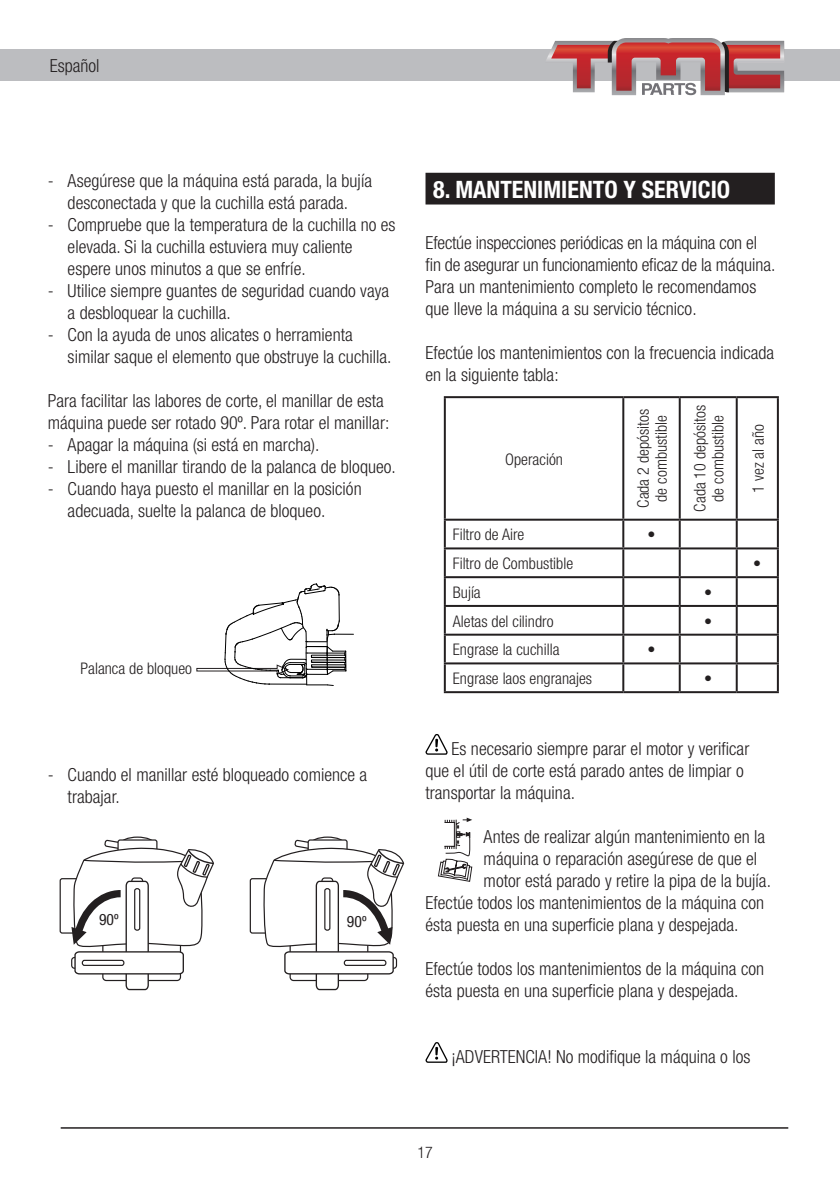
<style>
.page{position:relative;width:840px;height:1191px;background:#fff}
.page>*{position:absolute;margin:0;border:0;box-sizing:border-box;transform-origin:0 0}
.t1{font:700 condensed 24px "Helvetica Neue";color:#fff}
.t2{font:300 condensed 18px/22px "Helvetica Neue";color:#231f20}
.t3{font:300 condensed 16px/18px "Helvetica Neue";color:#231f20;text-align:center}
.t4{font:condensed 15.6px "Helvetica Neue";color:#231f20}
</style>
<div class="page">
<div style="left:0;top:50px;width:839px;height:31px;background:#bcbdc0"></div>
<div style="left:426px;top:174px;width:347px;height:29px;background:#231f20"></div>
<div style="left:425px;top:173px;width:349px;height:31px;border:2px solid #231f20"></div>
<svg style="left:425px;top:734px;width:23px;height:21px"></svg>
<svg style="left:425px;top:1042px;width:23px;height:21px"></svg>
<hr style="left:443px;top:396px;width:180px;height:2px;background:#231f20">
<hr style="left:443px;top:398px;width:2px;height:120px;background:#231f20">
<hr style="left:623px;top:396px;width:56px;height:2px;background:#231f20">
<hr style="left:622px;top:398px;width:2px;height:120px;background:#231f20">
<hr style="left:679px;top:396px;width:57px;height:2px;background:#231f20">
<hr style="left:678px;top:398px;width:2px;height:120px;background:#231f20">
<hr style="left:736px;top:396px;width:42px;height:2px;background:#231f20">
<hr style="left:735px;top:398px;width:2px;height:120px;background:#231f20">
<hr style="left:776px;top:398px;width:2px;height:120px;background:#231f20">
<hr style="left:443px;top:518px;width:180px;height:2px;background:#231f20">
<hr style="left:443px;top:521px;width:2px;height:26px;background:#231f20">
<hr style="left:623px;top:518px;width:56px;height:2px;background:#231f20">
<hr style="left:622px;top:521px;width:2px;height:26px;background:#231f20">
<hr style="left:679px;top:518px;width:57px;height:2px;background:#231f20">
<hr style="left:678px;top:521px;width:2px;height:26px;background:#231f20">
<hr style="left:736px;top:518px;width:42px;height:2px;background:#231f20">
<hr style="left:735px;top:521px;width:2px;height:26px;background:#231f20">
<hr style="left:776px;top:521px;width:2px;height:26px;background:#231f20">
<hr style="left:443px;top:547px;width:180px;height:2px;background:#231f20">
<hr style="left:443px;top:549px;width:2px;height:27px;background:#231f20">
<hr style="left:623px;top:547px;width:56px;height:2px;background:#231f20">
<hr style="left:622px;top:549px;width:2px;height:27px;background:#231f20">
<hr style="left:679px;top:547px;width:57px;height:2px;background:#231f20">
<hr style="left:678px;top:549px;width:2px;height:27px;background:#231f20">
<hr style="left:736px;top:547px;width:42px;height:2px;background:#231f20">
<hr style="left:735px;top:549px;width:2px;height:27px;background:#231f20">
<hr style="left:776px;top:549px;width:2px;height:27px;background:#231f20">
<hr style="left:443px;top:576px;width:180px;height:2px;background:#231f20">
<hr style="left:443px;top:578px;width:2px;height:27px;background:#231f20">
<hr style="left:623px;top:576px;width:56px;height:2px;background:#231f20">
<hr style="left:622px;top:578px;width:2px;height:27px;background:#231f20">
<hr style="left:679px;top:576px;width:57px;height:2px;background:#231f20">
<hr style="left:678px;top:578px;width:2px;height:27px;background:#231f20">
<hr style="left:736px;top:576px;width:42px;height:2px;background:#231f20">
<hr style="left:735px;top:578px;width:2px;height:27px;background:#231f20">
<hr style="left:776px;top:578px;width:2px;height:27px;background:#231f20">
<hr style="left:443px;top:605px;width:180px;height:2px;background:#231f20">
<hr style="left:443px;top:607px;width:2px;height:26px;background:#231f20">
<hr style="left:623px;top:605px;width:56px;height:2px;background:#231f20">
<hr style="left:622px;top:607px;width:2px;height:26px;background:#231f20">
<hr style="left:679px;top:605px;width:57px;height:2px;background:#231f20">
<hr style="left:678px;top:607px;width:2px;height:26px;background:#231f20">
<hr style="left:736px;top:605px;width:42px;height:2px;background:#231f20">
<hr style="left:735px;top:607px;width:2px;height:26px;background:#231f20">
<hr style="left:776px;top:607px;width:2px;height:26px;background:#231f20">
<hr style="left:443px;top:633px;width:180px;height:2px;background:#231f20">
<hr style="left:443px;top:635px;width:2px;height:27px;background:#231f20">
<hr style="left:623px;top:633px;width:56px;height:2px;background:#231f20">
<hr style="left:622px;top:635px;width:2px;height:27px;background:#231f20">
<hr style="left:679px;top:633px;width:57px;height:2px;background:#231f20">
<hr style="left:678px;top:635px;width:2px;height:27px;background:#231f20">
<hr style="left:736px;top:633px;width:42px;height:2px;background:#231f20">
<hr style="left:735px;top:635px;width:2px;height:27px;background:#231f20">
<hr style="left:776px;top:635px;width:2px;height:27px;background:#231f20">
<hr style="left:443px;top:662px;width:180px;height:2px;background:#231f20">
<hr style="left:443px;top:664px;width:2px;height:27px;background:#231f20">
<hr style="left:623px;top:662px;width:56px;height:2px;background:#231f20">
<hr style="left:622px;top:664px;width:2px;height:27px;background:#231f20">
<hr style="left:679px;top:662px;width:57px;height:2px;background:#231f20">
<hr style="left:678px;top:664px;width:2px;height:27px;background:#231f20">
<hr style="left:736px;top:662px;width:42px;height:2px;background:#231f20">
<hr style="left:735px;top:664px;width:2px;height:27px;background:#231f20">
<hr style="left:776px;top:664px;width:2px;height:27px;background:#231f20">
<hr style="left:443px;top:691px;width:180px;height:2px;background:#231f20">
<hr style="left:623px;top:691px;width:56px;height:2px;background:#231f20">
<hr style="left:679px;top:691px;width:57px;height:2px;background:#231f20">
<hr style="left:736px;top:691px;width:42px;height:2px;background:#231f20">
<svg style="left:438px;top:817px;width:34px;height:65px"></svg>
<div style="left:249px;top:878px;width:22px;height:55px;border:1px solid #231f20;border-radius:2px"></div>
<svg style="left:310px;top:837px;width:34px;height:14px"></svg>
<div style="left:310px;top:836px;width:35px;height:16px;border:1px solid #231f20;border-radius:50%"></div>
<svg style="left:262px;top:839px;width:143px;height:152px"></svg>
<div style="left:60px;top:878px;width:21px;height:55px;border:1px solid #231f20;border-radius:2px"></div>
<svg style="left:120px;top:837px;width:34px;height:14px"></svg>
<div style="left:120px;top:836px;width:35px;height:16px;border:1px solid #231f20;border-radius:50%"></div>
<svg style="left:71px;top:839px;width:143px;height:152px"></svg>
<hr style="left:61px;top:1127px;width:726px;height:1px;background:#231f20">
<svg style="left:196px;top:583px;width:158px;height:103px"></svg>
<svg style="left:544px;top:38px;width:239px;height:57px"></svg>
<p class="t2" style="left:50px;top:55px;width:51px">Español</p>
<p class="t2" style="left:48px;top:170px;width:325px;text-align:center">- Asegúrese que la máquina está parada, la bujía desconectada y que la cuchilla está parada.</p>
<p class="t2" style="left:68px;top:214px;width:329px;text-indent:-20px">- Compruebe que la temperatura de la cuchilla no es elevada. Si la cuchilla estuviera muy caliente espere unos minutos a que se enfríe.</p>
<p class="t2" style="left:68px;top:279px;width:323px;text-indent:-20px">- Utilice siempre guantes de seguridad cuando vaya a desbloquear la cuchilla.</p>
<p class="t2" style="left:68px;top:323px;width:325px;text-indent:-20px">- Con la ayuda de unos alicates o herramienta similar saque el elemento que obstruye la cuchilla.</p>
<p class="t2" style="left:48px;top:389px;width:343px">Para facilitar las labores de corte, el manillar de esta máquina puede ser rotado 90º. Para rotar el manillar:</p>
<p class="t2" style="left:48px;top:433px;width:273px">- Apagar la máquina (si está en marcha).</p>
<p class="t2" style="left:48px;top:455px;width:349px">- Libere el manillar tirando de la palanca de bloqueo.</p>
<p class="t2" style="left:68px;top:477px;width:295px;text-indent:-20px">- Cuando haya puesto el manillar en la posición adecuada, suelte la palanca de bloqueo.</p>
<p class="t3" style="left:80px;top:659px;width:113px">Palanca de bloqueo</p>
<p class="t2" style="left:68px;top:763px;width:301px;text-indent:-20px">- Cuando el manillar esté bloqueado comience a trabajar.</p>
<p class="t4" style="left:99px;top:910px;width:21px">90º</p>
<p class="t4" style="left:347px;top:912px;width:21px">90º</p>
<h1 class="t1" style="left:433px;top:175px;width:298px">8. MANTENIMIENTO Y SERVICIO</h1>
<p class="t2" style="left:425px;top:231px;width:351px">Efectúe inspecciones periódicas en la máquina con el fin de asegurar un funcionamiento eficaz de la máquina.<br>Para un mantenimiento completo le recomendamos que lleve la máquina a su servicio técnico.</p>
<p class="t2" style="left:425px;top:341px;width:350px">Efectúe los mantenimientos con la frecuencia indicada en la siguiente tabla:</p>
<p class="t3" style="left:505px;top:450px;width:59px">Operación</p>
<p class="t3" style="left:633px;top:508px;width:100px;rotate:-90deg">Cada 2 depósitos de combustible</p>
<p class="t3" style="left:690px;top:511px;width:108px;rotate:-90deg">Cada 10 depósitos de combustible</p>
<p class="t3" style="left:748px;top:492px;width:70px;rotate:-90deg">1 vez al año</p>
<p class="t3" style="left:452px;top:525px;width:73px">Filtro de Aire</p>
<p class="t3" style="left:647px;top:525px;width:9px">•</p>
<p class="t3" style="left:452px;top:554px;width:122px">Filtro de Combustible</p>
<p class="t3" style="left:752px;top:554px;width:9px">•</p>
<p class="t3" style="left:452px;top:583px;width:29px">Bujía</p>
<p class="t3" style="left:703px;top:583px;width:9px">•</p>
<p class="t3" style="left:452px;top:612px;width:102px">Aletas del cilindro</p>
<p class="t3" style="left:703px;top:612px;width:9px">•</p>
<p class="t3" style="left:452px;top:640px;width:108px">Engrase la cuchilla</p>
<p class="t3" style="left:647px;top:640px;width:9px">•</p>
<p class="t3" style="left:452px;top:669px;width:141px">Engrase laos engranajes</p>
<p class="t3" style="left:703px;top:669px;width:9px">•</p>
<p class="t2" style="left:425px;top:737px;width:325px;text-indent:26px">Es necesario siempre parar el motor y verificar que el útil de corte está parado antes de limpiar o transportar la máquina.</p>
<p class="t2" style="left:483px;top:825px;width:283px">Antes de realizar algún mantenimiento en la</p>
<p class="t2" style="left:483px;top:847px;width:275px">máquina o reparación asegúrese de que el</p>
<p class="t2" style="left:483px;top:869px;width:289px">motor está parado y retire la pipa de la bujía.</p>
<p class="t2" style="left:425px;top:891px;width:340px">Efectúe todos los mantenimientos de la máquina con</p>
<p class="t2" style="left:425px;top:913px;width:314px">ésta puesta en una superficie plana y despejada.</p>
<p class="t2" style="left:425px;top:957px;width:340px">Efectúe todos los mantenimientos de la máquina con ésta puesta en una superficie plana y despejada.</p>
<p class="t2" style="left:451px;top:1045px;width:300px">¡ADVERTENCIA! No modifique la máquina o los</p>
<p class="t3" style="left:417px;top:1142px;width:17px">17</p>
</div>
